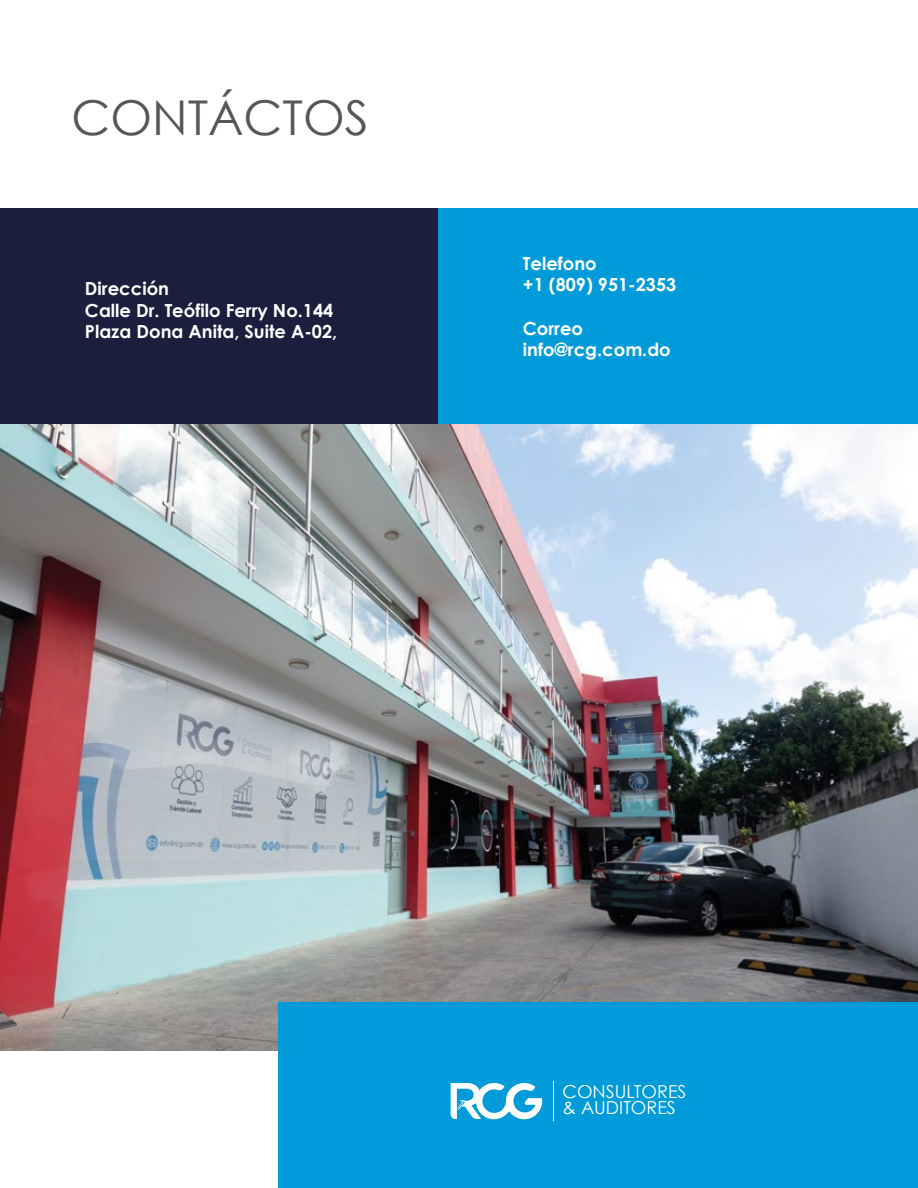
<style>
.page{position:relative;width:918px;height:1188px;background:#fff}
.page>*{position:absolute;margin:0;border:0;box-sizing:border-box;transform-origin:0 0}
.t1{font:48px "Century Gothic";color:#575756}
.t2{font:700 18px/21.6px "Century Gothic";color:#fff}
.t3{font:17.85px/16.4px "Century Gothic";color:#fff}
</style>
<div class="page">
<div style="left:438px;top:209px;width:480px;height:215px;background:#009bd8"></div>
<div style="left:0;top:209px;width:438px;height:215px;background:#1b1f3d"></div>
<img style="left:0;top:424px;width:918px;height:626px">
<div style="left:278px;top:1003px;width:640px;height:185px;background:#009bd8"></div>
<svg style="left:451px;top:1083px;width:91px;height:36px"></svg>
<hr style="left:553px;top:1081px;width:1px;height:40px;background:#fff">
<h1 class="t1" style="left:71px;top:85px;width:299px">CONTÁCTOS</h1>
<p class="t2" style="left:85px;top:277px;width:254px">Dirección<br>Calle Dr. Teófilo Ferry No.144<br>Plaza Dona Anita, Suite A-02,</p>
<p class="t2" style="left:523px;top:251px;width:155px">Telefono<br>+1 (809) 951-2353</p>
<p class="t2" style="left:523px;top:316px;width:149px">Correo info@rcg.com.do</p>
<p class="t3" style="left:563px;top:1083px;width:126px">CONSULTORES &amp; AUDITORES</p>
</div>
